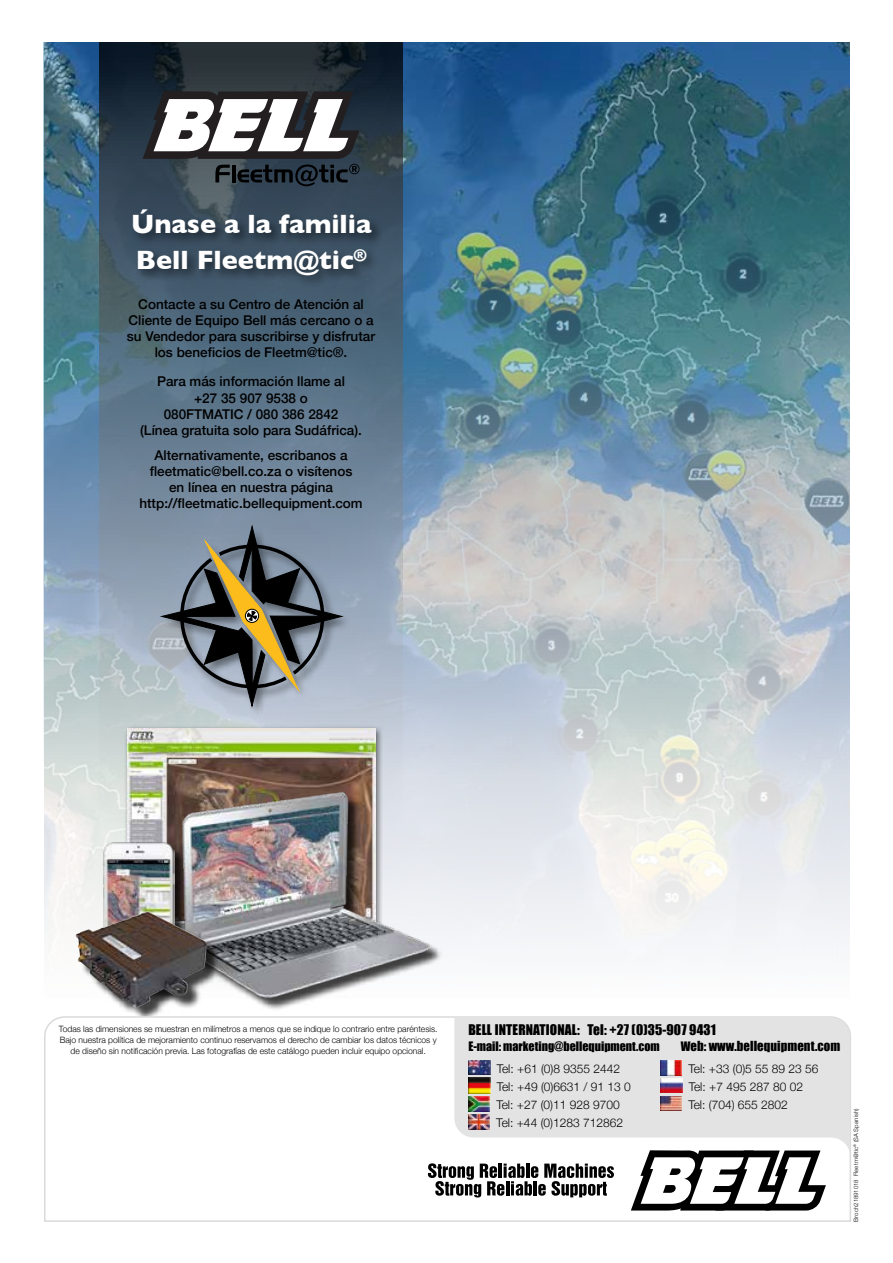
<style>
.page{position:relative;width:893px;height:1263px;background:#fff}
.page>*{position:absolute;margin:0;border:0;box-sizing:border-box;transform-origin:0 0}
.t1{font:700 27px/36px "Gill Sans";color:#fff}
.t2{font:500 13.5px/16.2px "Helvetica Neue";color:#000;text-align:center}
.t3{font:13.5px "Impact";letter-spacing:.01em;color:#000}
.t4{font:12.75px "Impact";letter-spacing:.005em;color:#000}
.t5{font:300 12px "Helvetica Neue";color:#000}
.t6{font:12px "Impact";color:#000}
.t7{font:300 8.7px/10.6px "Helvetica Neue";color:#000;text-align:center}
.t8{font:300 6px "Helvetica Neue";letter-spacing:.02em;color:#000}
.s1{font-size:12px}
</style>
<div class="page">
<img style="left:44px;top:43px;width:805px;height:911px">
<svg style="left:99px;top:43px;width:304px;height:868px"></svg>
<div style="left:123px;top:724px;width:261px;height:211px;background:#000;opacity:.6"></div>
<img style="left:127px;top:728px;width:248px;height:116px">
<img style="left:102px;top:842px;width:72px;height:72px">
<div style="left:182px;top:794px;width:260px;height:216px;background:#000;opacity:.75"></div>
<img style="left:176px;top:790px;width:255px;height:210px">
<div style="left:77px;top:914px;width:143px;height:107px;background:#000;opacity:.75"></div>
<img style="left:75px;top:911px;width:73px;height:89px">
<div style="left:160px;top:525px;width:192px;height:191px;background:#000;opacity:.45"></div>
<svg style="left:161px;top:526px;width:181px;height:181px"></svg>
<svg style="left:44px;top:1015px;width:807px;height:207px"></svg>
<svg style="left:454px;top:1017px;width:396px;height:140px;fill:#e3e3e3"></svg>
<svg style="left:428px;top:1163px;width:186px;height:34px"></svg>
<svg style="left:631px;top:1150px;width:195px;height:60px"></svg>
<img style="left:468px;top:1060px;width:22px;height:14px">
<img style="left:660px;top:1060px;width:22px;height:16px">
<img style="left:468px;top:1078px;width:22px;height:16px">
<img style="left:660px;top:1078px;width:22px;height:14px">
<img style="left:468px;top:1096px;width:22px;height:16px">
<img style="left:660px;top:1096px;width:22px;height:14px">
<img style="left:468px;top:1114px;width:22px;height:16px">
<div style="left:129px;top:206px;width:255px;height:82px;background:#000;opacity:.5"></div>
<svg style="left:143px;top:91px;width:216px;height:95px"></svg>
<h1 class="t1" style="left:131px;top:205px;width:242px">Únase a la familia<br>Bell Fleetm@tic<sup>®</sup></h1>
<p class="t2" style="left:127px;top:295px;width:250px">Contacte a su Centro de Atención al Cliente de Equipo Bell más cercano o a su Vendedor para suscribirse y disfrutar los beneficios de Fleetm@tic®.</p>
<p class="t2" style="left:140px;top:372px;width:223px">Para más información llame al<br>+27 35 907 9538 o<br>080FTMATIC / 080 386 2842<br>(Línea gratuita solo para Sudáfrica).</p>
<p class="t2" style="left:139px;top:446px;width:225px">Alternativamente, escribanos a fleetmatic@bell.co.za o visítenos<br>en línea en nuestra página http://fleetmatic.bellequipment.com</p>
<p class="t7" style="left:59px;top:1023px;width:380px">Todas las dimensiones se muestran en milímetros a menos que se indique lo contrario entre paréntesis.<br>Bajo nuestra política de mejoramiento continuo reservamos el derecho de cambiar los datos técnicos y de diseño sin notificación previa. Las fotografías de este catálogo pueden incluir equipo opcional.</p>
<p class="t3" style="left:468px;top:1019px;width:249px">BELL INTERNATIONAL: Tel: +27 (0)35-907 9431</p>
<p class="t6" style="left:468px;top:1036px;width:193px">E-mail: marketing@bellequipment.com</p>
<p class="t4" style="left:681px;top:1036px;width:161px"><span class="s1">W</span>eb: www.bellequipment.com</p>
<p class="t5" style="left:497px;top:1059px;width:125px">Tel: +61 (0)8 9355 2442</p>
<p class="t5" style="left:688px;top:1059px;width:132px">Tel: +33 (0)5 55 89 23 56</p>
<p class="t5" style="left:497px;top:1077px;width:136px">Tel: +49 (0)6631 / 91 13 0</p>
<p class="t5" style="left:689px;top:1077px;width:116px">Tel: +7 495 287 80 02</p>
<p class="t5" style="left:496px;top:1095px;width:125px">Tel: +27 (0)11 928 9700</p>
<p class="t5" style="left:688px;top:1095px;width:101px">Tel: (704) 655 2802</p>
<p class="t5" style="left:496px;top:1113px;width:128px">Tel: +44 (0)1283 712862</p>
<p class="t8" style="left:851px;top:1222px;width:115px;rotate:-90deg">Broch21891018 Fleetm@tic<sup>®</sup> (SA Spanish)</p>
</div>
